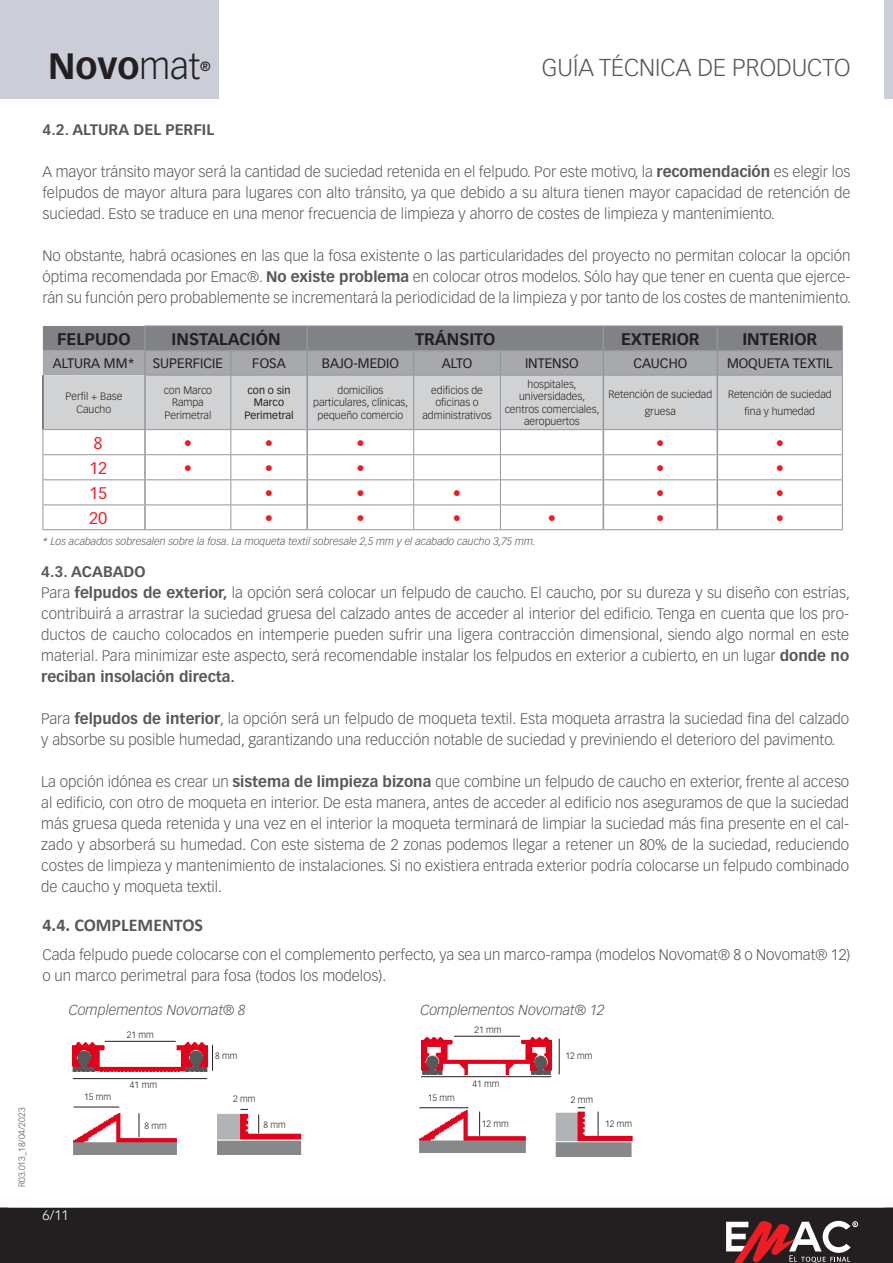
<style>
.page{position:relative;width:893px;height:1263px;background:#fff}
.page>*{position:absolute;margin:0;border:0;box-sizing:border-box;transform-origin:0 0}
.t1{font:700 36px "Vectora LT Std";color:#231f20}
.t2{font:300 24px "Vectora LT Std";color:#57585a}
.t3{font:700 18px "Calibri";color:#57585a}
.t4{font:700 16.5px "Vectora LT Std";color:#231f20}
.t5{font:300 16.5px "Vectora LT Std";color:#ee1d23}
.t6{font:16.5px "Vectora LT Std";color:#ee1d23}
.Estilo_de_párrafo_1{font:300 15px/21px "Vectora LT Std";color:#57585a;text-align:justify}
.Estilo_de_párrafo_1-2{font:700 15px "Vectora LT Std";color:#57585a}
.t7{font:italic 300 14.25px "Vectora LT Std";color:#57585a}
.t8{font:13.5px "Vectora LT Std";color:#231f20}
.Estilo_de_párrafo_1-3{font:300 13.5px "Vectora LT Std";color:#fff}
.t9{font:700 13.05px "Vectora LT Std";color:#231f20}
.t10{font:300 10.5px/12.6px "Vectora LT Std";color:#231f20;text-align:center}
.Estilo_de_párrafo_1-4{font:italic 300 10.5px "Vectora LT Std";color:#57585a}
.t11{font:10.5px/12.6px "Vectora LT Std";color:#231f20;text-align:center}
.t12{font:300 9px "Vectora LT Std";color:#231f20}
.t13{font:300 9px "Vectora LT Std";color:#57585a}
.s1{font-weight:300}
.s2{font-weight:700}
</style>
<div class="page">
<div style="left:0;top:1208px;width:884px;height:55px;background:#231f20"></div>
<svg style="left:884px;top:1208px;width:9px;height:55px"></svg>
<svg style="left:726px;top:1221px;width:132px;height:42px"></svg>
<div style="left:0;top:0;width:219px;height:98px;background:#cbced9"></div>
<div style="left:884px;top:0;width:9px;height:98px;background:#cbced9"></div>
<hr style="left:145px;top:529px;width:86px;height:1px;background:#939598">
<hr style="left:231px;top:529px;width:76px;height:1px;background:#939598">
<hr style="left:307px;top:529px;width:107px;height:1px;background:#939598">
<hr style="left:414px;top:529px;width:86px;height:1px;background:#939598">
<hr style="left:500px;top:529px;width:103px;height:1px;background:#939598">
<hr style="left:603px;top:529px;width:114px;height:1px;background:#939598">
<hr style="left:717px;top:529px;width:126px;height:1px;background:#939598">
<svg style="left:43px;top:326px;width:800px;height:203px"></svg>
<hr style="left:144px;top:505px;width:2px;height:24px;background:#939598">
<hr style="left:43px;top:529px;width:102px;height:1px;background:#939598">
<img style="left:72px;top:1042px;width:136px;height:29px">
<svg style="left:212px;top:1045px;width:1px;height:26px"></svg>
<hr style="left:73px;top:1078px;width:134px;height:1px;background:#231f20">
<hr style="left:105px;top:1041px;width:71px;height:1px;background:#231f20">
<img style="left:73px;top:1114px;width:104px;height:40px">
<svg style="left:139px;top:1113px;width:1px;height:24px"></svg>
<img style="left:218px;top:1108px;width:84px;height:46px">
<svg style="left:258px;top:1114px;width:1px;height:19px"></svg>
<hr style="left:73px;top:1107px;width:46px;height:1px;background:#231f20">
<img style="left:555px;top:1107px;width:78px;height:50px">
<img style="left:419px;top:1111px;width:107px;height:41px">
<svg style="left:479px;top:1111px;width:1px;height:25px"></svg>
<svg style="left:598px;top:1111px;width:1px;height:25px"></svg>
<hr style="left:419px;top:1107px;width:49px;height:1px;background:#231f20">
<img style="left:421px;top:1037px;width:131px;height:37px">
<hr style="left:559px;top:1039px;width:1px;height:35px;background:#231f20">
<hr style="left:454px;top:1036px;width:66px;height:1px;background:#231f20">
<hr style="left:421px;top:1076px;width:130px;height:1px;background:#231f20">
<h1 class="t1" style="left:48px;top:44px;width:154px">Novo<span class="s1">mat</span></h1>
<p class="t9" style="left:200px;top:59px;width:12px">®</p>
<h2 class="t2" style="left:542px;top:54px;width:310px">GUÍA TÉCNICA DE PRODUCTO</h2>
<p class="t13" style="left:17px;top:1187px;width:81px;rotate:-90deg">R03.013_18/04/2023</p>
<p class="Estilo_de_párrafo_1-2" style="left:43px;top:121px;width:173px">4.2. ALTURA DEL PERFIL</p>
<p class="Estilo_de_párrafo_1" style="left:43px;top:161px;width:809px">A mayor tránsito mayor será la cantidad de suciedad retenida en el felpudo. Por este motivo, la <span class="s2">recomendación</span> es elegir los felpudos de mayor altura para lugares con alto tránsito, ya que debido a su altura tienen mayor capacidad de retención de suciedad. Esto se traduce en una menor frecuencia de limpieza y ahorro de costes de limpieza y mantenimiento.</p>
<p class="Estilo_de_párrafo_1" style="left:43px;top:245px;width:810px">No obstante, habrá ocasiones en las que la fosa existente o las particularidades del proyecto no permitan colocar la opción óptima recomendada por Emac®. <span class="s2">No existe problema</span> en colocar otros modelos. Sólo hay que tener en cuenta que ejerce&shy;rán su función pero probablemente se incrementará la periodicidad de la limpieza y por tanto de los costes de mantenimiento.</p>
<p class="t4" style="left:57px;top:329px;width:75px">FELPUDO</p>
<p class="t4" style="left:172px;top:329px;width:110px">INSTALACIÓN</p>
<p class="t4" style="left:415px;top:329px;width:82px">TRÁNSITO</p>
<p class="t4" style="left:621px;top:329px;width:80px">EXTERIOR</p>
<p class="t4" style="left:742px;top:329px;width:76px">INTERIOR</p>
<p class="t8" style="left:53px;top:355px;width:84px">ALTURA MM*</p>
<p class="t8" style="left:153px;top:355px;width:72px">SUPERFICIE</p>
<p class="t8" style="left:252px;top:355px;width:35px">FOSA</p>
<p class="t8" style="left:322px;top:355px;width:79px">BAJO-MEDIO</p>
<p class="t8" style="left:442px;top:355px;width:32px">ALTO</p>
<p class="t8" style="left:525px;top:355px;width:55px">INTENSO</p>
<p class="t8" style="left:633px;top:355px;width:55px">CAUCHO</p>
<p class="t8" style="left:727px;top:355px;width:107px">MOQUETA TEXTIL</p>
<p class="t10" style="left:65px;top:390px;width:58px">Perfil + Base<br>Caucho</p>
<p class="t10" style="left:164px;top:384px;width:50px">con Marco<br>Rampa<br>Perimetral</p>
<p class="t11" style="left:244px;top:384px;width:51px">con o sin<br>Marco<br>Perimetral</p>
<p class="t10" style="left:313px;top:384px;width:96px">domicilios particulares, clínicas, pequeño comercio</p>
<p class="t10" style="left:422px;top:384px;width:71px">edificios de oficinas o administrativos</p>
<p class="t10" style="left:505px;top:378px;width:96px">hospitales, universidades, centros comerciales, aeropuertos</p>
<p class="t10" style="left:608px;top:386px;width:105px;line-height:16.5px">Retención de suciedad gruesa</p>
<p class="t10" style="left:728px;top:386px;width:105px;line-height:16.5px">Retención de suciedad fina y humedad</p>
<p class="t6" style="left:94px;top:433px;width:11px">8</p>
<p class="t5" style="left:184px;top:433px;width:10px">•</p>
<p class="t5" style="left:265px;top:433px;width:10px">•</p>
<p class="t5" style="left:356px;top:433px;width:10px">•</p>
<p class="t5" style="left:656px;top:433px;width:10px">•</p>
<p class="t5" style="left:776px;top:433px;width:10px">•</p>
<p class="t6" style="left:89px;top:458px;width:20px">12</p>
<p class="t5" style="left:184px;top:458px;width:10px">•</p>
<p class="t5" style="left:265px;top:458px;width:10px">•</p>
<p class="t5" style="left:356px;top:458px;width:10px">•</p>
<p class="t5" style="left:656px;top:458px;width:10px">•</p>
<p class="t5" style="left:776px;top:458px;width:10px">•</p>
<p class="t6" style="left:89px;top:483px;width:20px">15</p>
<p class="t5" style="left:265px;top:483px;width:10px">•</p>
<p class="t5" style="left:356px;top:483px;width:10px">•</p>
<p class="t5" style="left:453px;top:483px;width:10px">•</p>
<p class="t5" style="left:656px;top:483px;width:10px">•</p>
<p class="t5" style="left:776px;top:483px;width:10px">•</p>
<p class="t6" style="left:89px;top:508px;width:20px">20</p>
<p class="t5" style="left:265px;top:508px;width:10px">•</p>
<p class="t5" style="left:356px;top:508px;width:10px">•</p>
<p class="t5" style="left:453px;top:508px;width:10px">•</p>
<p class="t5" style="left:548px;top:508px;width:10px">•</p>
<p class="t5" style="left:656px;top:508px;width:10px">•</p>
<p class="t5" style="left:776px;top:508px;width:10px">•</p>
<p class="Estilo_de_párrafo_1-4" style="left:43px;top:535px;width:495px">* Los acabados sobresalen sobre la fosa. La moqueta textil sobresale 2,5 mm y el acabado caucho 3,75 mm.</p>
<p class="Estilo_de_párrafo_1-2" style="left:41px;top:562px;width:106px">4.3. ACABADO</p>
<p class="Estilo_de_párrafo_1" style="left:41px;top:582px;width:810px">Para <span class="s2">felpudos de exterior,</span> la opción será colocar un felpudo de caucho. El caucho, por su dureza y su diseño con estrías, contribuirá a arrastrar la suciedad gruesa del calzado antes de acceder al interior del edificio. Tenga en cuenta que los pro&shy;ductos de caucho colocados en intemperie pueden sufrir una ligera contracción dimensional, siendo algo normal en este material. Para minimizar este aspecto, será recomendable instalar los felpudos en exterior a cubierto, en un lugar <span class="s2">donde no reciban insolación directa.</span></p>
<p class="Estilo_de_párrafo_1" style="left:41px;top:708px;width:809px">Para <span class="s2">felpudos de interior</span>, la opción será un felpudo de moqueta textil. Esta moqueta arrastra la suciedad fina del calzado y absorbe su posible humedad, garantizando una reducción notable de suciedad y previniendo el deterioro del pavimento.</p>
<p class="Estilo_de_párrafo_1" style="left:41px;top:771px;width:809px">La opción idónea es crear un <span class="s2">sistema de limpieza bizona</span> que combine un felpudo de caucho en exterior, frente al acceso al edificio, con otro de moqueta en interior. De esta manera, antes de acceder al edificio nos aseguramos de que la suciedad más gruesa queda retenida y una vez en el interior la moqueta terminará de limpiar la suciedad más fina presente en el cal&shy;zado y absorberá su humedad. Con este sistema de 2 zonas podemos llegar a retener un 80% de la suciedad, reduciendo costes de limpieza y mantenimiento de instalaciones. Si no existiera entrada exterior podría colocarse un felpudo combinado de caucho y moqueta textil.</p>
<p class="t3" style="left:42px;top:913px;width:162px">4.4. COMPLEMENTOS</p>
<p class="Estilo_de_párrafo_1" style="left:42px;top:945px;width:809px">Cada felpudo puede colocarse con el complemento perfecto, ya sea un marco-rampa (modelos Novomat® 8 o Novomat® 12) o un marco perimetral para fosa (todos los modelos).</p>
<p class="t7" style="left:69px;top:1001px;width:178px">Complementos Novomat® 8</p>
<p class="t7" style="left:420px;top:1001px;width:186px">Complementos Novomat® 12</p>
<p class="t12" style="left:127px;top:1029px;width:29px">21 mm</p>
<p class="t12" style="left:474px;top:1024px;width:29px">21 mm</p>
<p class="t12" style="left:215px;top:1051px;width:24px">8 mm</p>
<p class="t12" style="left:565px;top:1051px;width:29px">12 mm</p>
<p class="t12" style="left:130px;top:1079px;width:29px">41 mm</p>
<p class="t12" style="left:472px;top:1078px;width:29px">41 mm</p>
<p class="t12" style="left:84px;top:1091px;width:29px">15 mm</p>
<p class="t12" style="left:233px;top:1094px;width:24px">2 mm</p>
<p class="t12" style="left:428px;top:1092px;width:29px">15 mm</p>
<p class="t12" style="left:571px;top:1094px;width:24px">2 mm</p>
<p class="t12" style="left:144px;top:1120px;width:24px">8 mm</p>
<p class="t12" style="left:264px;top:1119px;width:24px">8 mm</p>
<p class="t12" style="left:482px;top:1118px;width:29px">12 mm</p>
<p class="t12" style="left:605px;top:1119px;width:29px">12 mm</p>
<p class="Estilo_de_párrafo_1-3" style="left:43px;top:1208px;width:28px">6/11</p>
</div>
